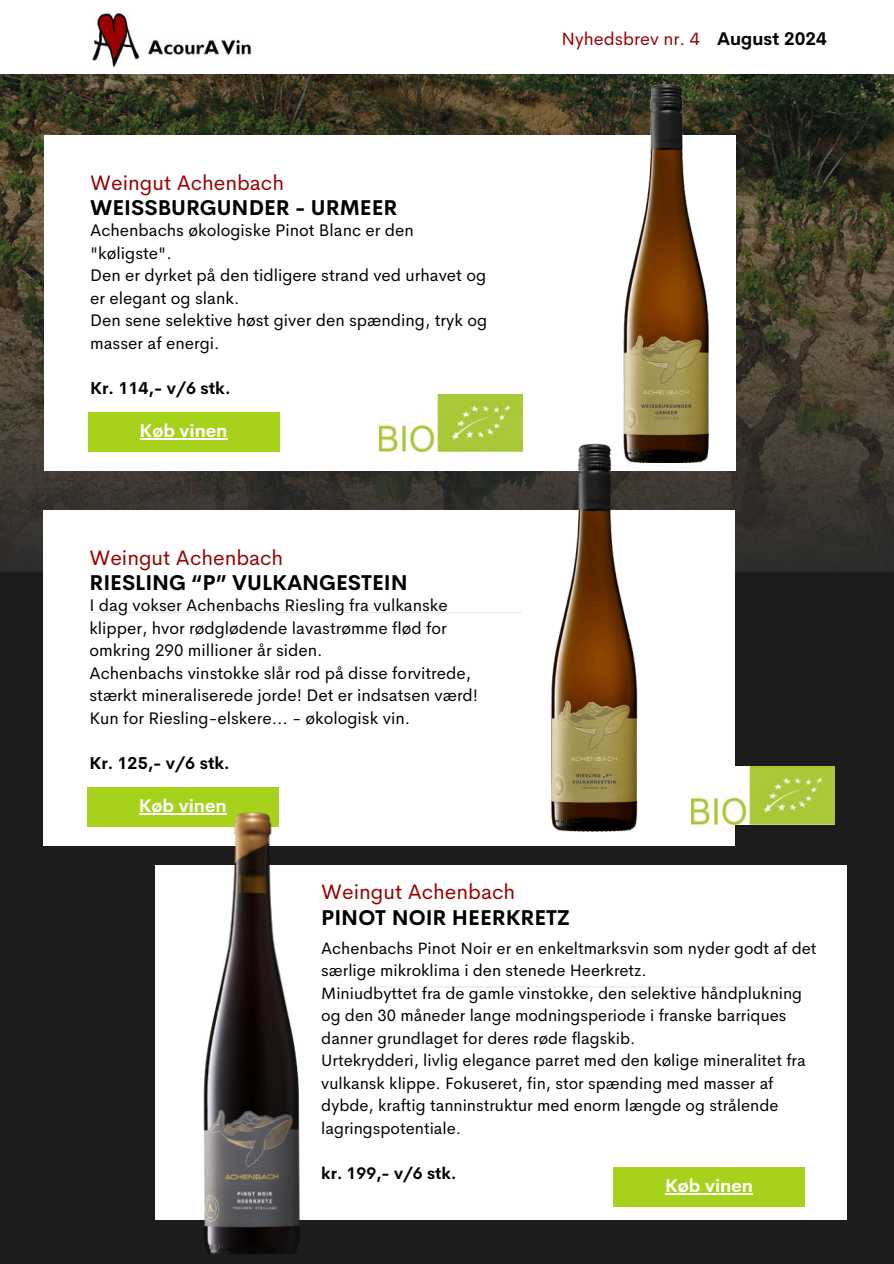
<style>
.page{position:relative;width:894px;height:1264px;background:#fff}
.page>*{position:absolute;margin:0;border:0;box-sizing:border-box;transform-origin:0 0}
.t1{font:700 21px "Cerebri Sans";color:#000}
.t2{font:21px "Cerebri Sans";color:#970303}
.t3{font:700 18px "Cerebri Sans";color:#fff}
.t4{font:18px "Cerebri Sans";color:#970303}
.t5{font:700 18px "Cerebri Sans";color:#000}
.t6{font:16.8px/22.5px "Cerebri Sans";color:#000}
.t7{font:700 16.8px "Cerebri Sans";color:#000}
.t8{font:16.5px/22.5px "Cerebri Sans";color:#000}
.t9{font:700 16.5px "Cerebri Sans";color:#000}
</style>
<div class="page">
<div style="left:0;top:0;width:893px;height:1263px;background:#1c1c1c"></div>
<img style="left:0;top:74px;width:893px;height:51px">
<svg style="left:0;top:125px;width:893px;height:446px"></svg>
<div style="left:43px;top:510px;width:691px;height:336px;background:#fff"></div>
<hr style="left:89px;top:612px;width:432px;height:1px;background:#e6e6e6">
<div style="left:87px;top:787px;width:191px;height:39px;background:#a6d21c"></div>
<div style="left:155px;top:865px;width:692px;height:354px;background:#fff"></div>
<hr style="left:380px;top:986px;width:421px;height:1px;background:#e6e6e6">
<div style="left:613px;top:1167px;width:191px;height:39px;background:#a6d21c"></div>
<hr style="left:665px;top:1193px;width:87px;height:1px;background:#fff">
<div style="left:0;top:0;width:893px;height:74px;background:#fff"></div>
<img style="left:92px;top:13px;width:160px;height:54px">
<div style="left:44px;top:135px;width:691px;height:336px;background:#fff"></div>
<div style="left:88px;top:412px;width:191px;height:39px;background:#a6d21c"></div>
<hr style="left:139px;top:438px;width:88px;height:1px;background:#fff">
<img style="left:621px;top:83px;width:87px;height:350px">
<img style="left:380px;top:394px;width:142px;height:58px">
<img style="left:459px;top:433px;width:271px;height:399px">
<img style="left:691px;top:766px;width:143px;height:58px">
<img style="left:99px;top:812px;width:312px;height:441px">
<h2 class="t2" style="left:90px;top:169px;width:195px">Weingut Achenbach</h2>
<h1 class="t1" style="left:90px;top:194px;width:308px">WEISSBURGUNDER - URMEER</h1>
<p class="t6" style="left:90px;top:219px;width:325px">Achenbachs økologiske Pinot Blanc er den "køligste".</p>
<p class="t6" style="left:90px;top:264px;width:397px">Den er dyrket på den tidligere strand ved urhavet og er elegant og slank.</p>
<p class="t6" style="left:90px;top:309px;width:398px">Den sene selektive høst giver den spænding, tryk og masser af energi.</p>
<h3 class="t7" style="left:90px;top:377px;width:142px">Kr. 114,- v/6 stk.</h3>
<p class="t3" style="left:139px;top:419px;width:89px">Køb vinen</p>
<p class="t2" style="left:89px;top:544px;width:195px">Weingut Achenbach</p>
<h2 class="t1" style="left:89px;top:569px;width:320px">RIESLING “P” VULKANGESTEIN</h2>
<h1 class="t6" style="left:89px;top:594px;width:360px;text-align:justify">I dag vokser Achenbachs Riesling fra vulkanske klipper, hvor rødglødende lavastrømme flød for omkring 290 millioner år siden.</h1>
<p class="t6" style="left:89px;top:661px;width:390px">Achenbachs vinstokke slår rod på disse forvitrede, stærkt mineraliserede jorde! Det er indsatsen værd!</p>
<p class="t6" style="left:89px;top:706px;width:322px">Kun for Riesling-elskere... - økologisk vin.</p>
<p class="t7" style="left:89px;top:752px;width:142px">Kr. 125,- v/6 stk.</p>
<p class="t3" style="left:139px;top:794px;width:89px">Køb vinen</p>
<h3 class="t4" style="left:561px;top:27px;width:140px">Nyhedsbrev nr. 4</h3>
<h3 class="t5" style="left:716px;top:27px;width:111px">August 2024</h3>
<p class="t2" style="left:321px;top:878px;width:195px">Weingut Achenbach</p>
<p class="t1" style="left:321px;top:904px;width:250px">PINOT NOIR HEERKRETZ</p>
<p class="t8" style="left:321px;top:936px;width:496px">Achenbachs Pinot Noir er en enkeltmarksvin som nyder godt af det særlige mikroklima i den stenede Heerkretz.</p>
<h3 class="t8" style="left:321px;top:981px;width:482px">Miniudbyttet fra de gamle vinstokke, den selektive håndplukning og den 30 måneder lange modningsperiode i franske barriques danner grundlaget for deres røde flagskib.</h3>
<p class="t8" style="left:321px;top:1049px;width:486px">Urtekrydderi, livlig elegance parret med den kølige mineralitet fra vulkansk klippe. Fokuseret, fin, stor spænding med masser af dybde, kraftig tanninstruktur med enorm længde og strålende lagringspotentiale.</p>
<p class="t9" style="left:321px;top:1162px;width:137px">kr. 199,- v/6 stk.</p>
<h2 class="t3" style="left:665px;top:1174px;width:89px">Køb vinen</h2>
</div>
